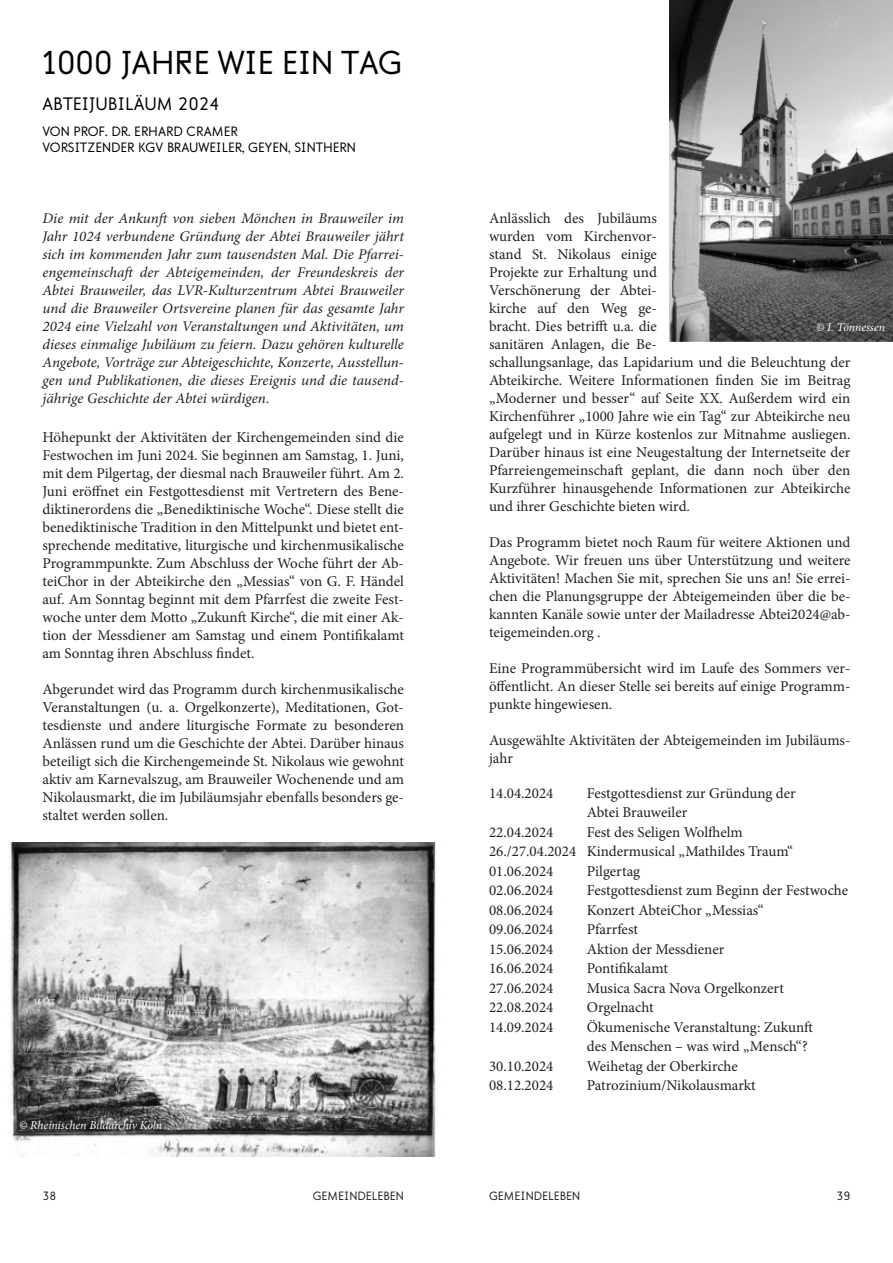
<style>
.page{position:relative;width:893px;height:1263px;background:#fff}
.page>*{position:absolute;margin:0;border:0;box-sizing:border-box;transform-origin:0 0}
.t1{font:33px "Gemeinschaft Regular neu";letter-spacing:-.02em;color:#000}
.t2{font:18px "Gemeinschaft Regular neu";color:#000}
.t3{font:15px/18px "Minion Pro";color:#231f20}
.t4{font:italic 14.7px/18px "Minion Pro";letter-spacing:-.005em;color:#231f20;text-align:justify}
.t5{font:13.5px/16.5px "Gemeinschaft Regular neu";color:#000}
.t6{font:italic 12px "Minion Pro";letter-spacing:-.01em;color:#fff}
.t7{font:12px "Gemeinschaft Regular neu";color:#231f20}
.s1{font-family:"Gemeinschaft Sonderzeichen"}
</style>
<div class="page">
<img style="left:10px;top:842px;width:426px;height:315px">
<img style="left:670px;top:0;width:223px;height:341px">
<h1 class="t1" style="left:43px;top:49px;width:362px">1000 JAH<span class="s1">R</span>E WIE EIN TAG</h1>
<p class="t2" style="left:43px;top:97px;width:179px">ABTEIJUBILÄUM 2024</p>
<p class="t5" style="left:43px;top:124px;width:315px">VON PROF. DR. ERHARD CRAMER<br>VORSITZENDER KGV BRAUWEILER, GEYEN, SINTHERN</p>
<p class="t4" style="left:43px;top:211px;width:363px">Die mit der Ankunft von sieben Mönchen in Brauweiler im Jahr 1024 verbundene Gründung der Abtei Brauweiler jährt sich im kommenden Jahr zum tausendsten Mal. Die Pfarrei&shy;engemeinschaft der Abteigemeinden, der Freundeskreis der Abtei Brauweiler, das LVR-Kulturzentrum Abtei Brauweiler und die Brauweiler Ortsvereine planen für das gesamte Jahr 2024 eine Vielzahl von Veranstaltungen und Aktivitäten, um dieses einmalige Jubiläum zu feiern. Dazu gehören kulturelle Angebote, Vorträge zur Abteigeschichte, Konzerte, Ausstellun&shy;gen und Publikationen, die dieses Ereignis und die tausend&shy;jährige Geschichte der Abtei würdigen.</p>
<p class="t3" style="left:43px;top:430px;width:363px;text-align:justify">Höhepunkt der Aktivitäten der Kirchengemeinden sind die Festwochen im Juni 2024. Sie beginnen am Samstag, 1. Juni, mit dem Pilgertag, der diesmal nach Brauweiler führt. Am 2.<br>Juni eröffnet ein Festgottesdienst mit Vertretern des Bene&shy;diktinerordens die „Benediktinische Woche“. Diese stellt die benediktinische Tradition in den Mittelpunkt und bietet ent&shy;sprechende meditative, liturgische und kirchenmusikalische Programmpunkte. Zum Abschluss der Woche führt der Ab&shy;teiChor in der Abteikirche den „Messias“ von G. F. Händel auf. Am Sonntag beginnt mit dem Pfarrfest die zweite Fest&shy;woche unter dem Motto „Zukunft Kirche“, die mit einer Ak&shy;tion der Messdiener am Samstag und einem Pontifikalamt am Sonntag ihren Abschluss findet.</p>
<p class="t3" style="left:43px;top:682px;width:363px;text-align:justify">Abgerundet wird das Programm durch kirchenmusikalische Veranstaltungen (u. a. Orgelkonzerte), Meditationen, Got&shy;tesdienste und andere liturgische Formate zu besonderen Anlässen rund um die Geschichte der Abtei. Darüber hinaus beteiligt sich die Kirchengemeinde St. Nikolaus wie gewohnt aktiv am Karnevalszug, am Brauweiler Wochenende und am Nikolausmarkt, die im Jubiläumsjahr ebenfalls besonders ge&shy;staltet werden sollen.</p>
<p class="t6" style="left:19px;top:1120px;width:144px">© Rheinischen Bildarchiv Köln</p>
<p class="t7" style="left:43px;top:1191px;width:15px">38</p>
<p class="t7" style="left:313px;top:1191px;width:93px">GEMEINDELEBEN</p>
<p class="t3" style="left:489px;top:211px;width:363px">Anlässlich des Jubiläums<br>wurden vom Kirchenvor-<br>stand St. Nikolaus einige<br>Projekte zur Erhaltung und<br>Verschönerung der Abtei-<br>kirche auf den Weg ge-<br>bracht. Dies betrifft u.a. die<br>sanitären Anlagen, die Be-<br>schallungsanlage, das Lapidarium und die Beleuchtung der Abteikirche. Weitere Informationen finden Sie im Beitrag „Moderner und besser“ auf Seite XX. Außerdem wird ein Kirchenführer „1000 Jahre wie ein Tag“ zur Abteikirche neu aufgelegt und in Kürze kostenlos zur Mitnahme ausliegen.<br>Darüber hinaus ist eine Neugestaltung der Internetseite der Pfarreiengemeinschaft geplant, die dann noch über den Kurzführer hinausgehende Informationen zur Abteikirche und ihrer Geschichte bieten wird.</p>
<p class="t3" style="left:489px;top:535px;width:363px;text-align:justify">Das Programm bietet noch Raum für weitere Aktionen und Angebote. Wir freuen uns über Unterstützung und weitere Aktivitäten! Machen Sie mit, sprechen Sie uns an! Sie errei&shy;chen die Planungsgruppe der Abteigemeinden über die be&shy;kannten Kanäle sowie unter der Mailadresse Abtei2024@ab&shy;teigemeinden.org .</p>
<p class="t3" style="left:489px;top:661px;width:363px;text-align:justify">Eine Programmübersicht wird im Laufe des Sommers ver&shy;öffentlicht. An dieser Stelle sei bereits auf einige Programm&shy;punkte hingewiesen.</p>
<p class="t3" style="left:489px;top:733px;width:363px">Ausgewählte Aktivitäten der Abteigemeinden im Jubiläums&shy;jahr</p>
<p class="t3" style="left:489px;top:785px;width:66px">14.04.2024</p>
<p class="t3" style="left:587px;top:785px;width:210px;line-height:19.5px">Festgottesdienst zur Gründung der<br>Abtei Brauweiler</p>
<p class="t3" style="left:489px;top:824px;width:66px">22.04.2024</p>
<p class="t6" style="left:816px;top:323px;width:71px">© I. Tönnessen</p>
<p class="t3" style="left:489px;top:824px;width:306px;line-height:19.5px;text-indent:98px">Fest des Seligen Wolfhelm<br>26./27.04.2024 Kindermusical „Mathildes Traum“<br>01.06.2024</p>
<p class="t3" style="left:587px;top:863px;width:55px">Pilgertag</p>
<p class="t3" style="left:489px;top:883px;width:66px">02.06.2024</p>
<p class="t3" style="left:587px;top:883px;width:263px">Festgottesdienst zum Beginn der Festwoche</p>
<p class="t3" style="left:489px;top:902px;width:66px">08.06.2024</p>
<p class="t3" style="left:587px;top:902px;width:179px">Konzert AbteiChor „Messias“</p>
<p class="t3" style="left:489px;top:922px;width:66px">09.06.2024</p>
<p class="t3" style="left:587px;top:922px;width:53px">Pfarrfest</p>
<p class="t3" style="left:489px;top:941px;width:66px">15.06.2024</p>
<p class="t3" style="left:587px;top:941px;width:139px">Aktion der Messdiener</p>
<p class="t3" style="left:489px;top:961px;width:66px">16.06.2024</p>
<p class="t3" style="left:587px;top:961px;width:83px">Pontifikalamt</p>
<p class="t3" style="left:489px;top:980px;width:66px">27.06.2024</p>
<p class="t3" style="left:587px;top:980px;width:199px">Musica Sacra Nova Orgelkonzert</p>
<p class="t3" style="left:489px;top:1000px;width:66px">22.08.2024</p>
<p class="t3" style="left:587px;top:1000px;width:68px">Orgelnacht</p>
<p class="t3" style="left:489px;top:1019px;width:66px">14.09.2024</p>
<p class="t3" style="left:587px;top:1019px;width:228px;line-height:19.5px">Ökumenische Veranstaltung: Zukunft des Menschen – was wird „Mensch“?</p>
<p class="t3" style="left:489px;top:1058px;width:66px">30.10.2024</p>
<p class="t3" style="left:587px;top:1058px;width:153px">Weihetag der Oberkirche</p>
<p class="t3" style="left:489px;top:1078px;width:66px">08.12.2024</p>
<p class="t3" style="left:587px;top:1078px;width:170px">Patrozinium/Nikolausmarkt</p>
<p class="t7" style="left:489px;top:1191px;width:93px">GEMEINDELEBEN</p>
<p class="t7" style="left:836px;top:1191px;width:15px">39</p>
</div>
